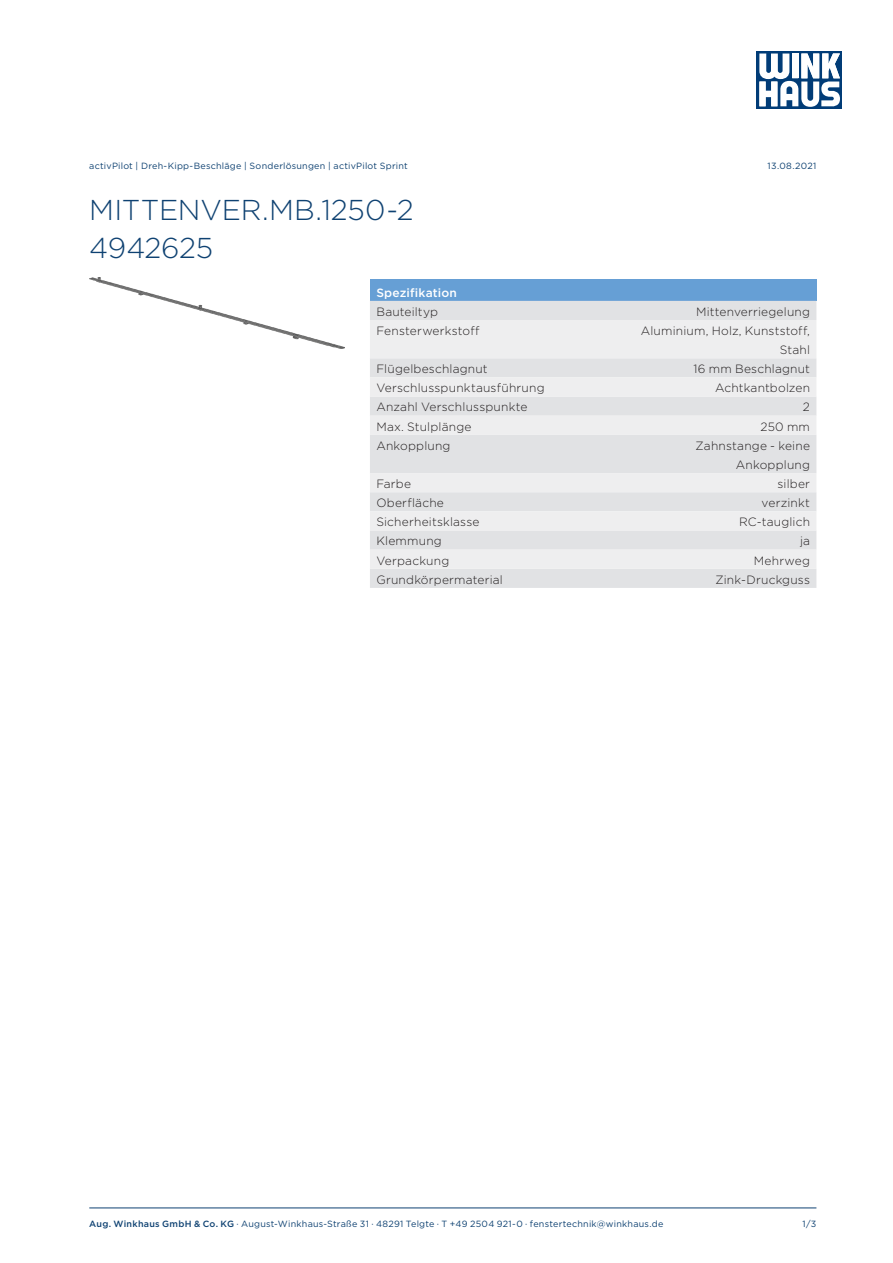
<style>
.page{position:relative;width:893px;height:1263px;background:#fff}
.page>*{position:absolute;margin:0;border:0;box-sizing:border-box;transform-origin:0 0}
.Headline{font:300 28.65px/38.2px "Gotham";letter-spacing:-.005em;color:#0f4272}
.Datenzelle_links{font:300 12px "Gotham";letter-spacing:.015em;color:#231f20}
.Datenzelle_rechts{font:300 12px/19.2px "Gotham";letter-spacing:.015em;color:#231f20;text-align:right}
.Headerzelle{font:500 12px "Gotham";letter-spacing:.015em;color:#fff}
.Fußzeile{font:9px "Gotham";letter-spacing:.025em;color:#0f4272}
.Kopfzeile{font:9px "Gotham";letter-spacing:.025em;color:#0f4272}
.s1{font-weight:500}
</style>
<div class="page">
<div style="left:757px;top:51px;width:85px;height:58px;background:#013c77"></div>
<svg style="left:759px;top:53px;width:81px;height:54px"></svg>
<hr style="left:89px;top:1208px;width:727px;height:1px;background:#0f4272">
<img style="left:89px;top:277px;width:255px;height:71px">
<div style="left:370px;top:280px;width:446px;height:21px;background:#669fd5"></div>
<div style="left:370px;top:301px;width:446px;height:287px;background:#e1e2e4"></div>
<svg style="left:370px;top:320px;width:446px;height:249px;background:#e8e8ea"></svg>
<p class="Kopfzeile" style="left:89px;top:160px;width:320px">activPilot | Dreh-Kipp-Beschläge | Sonderlösungen | activPilot Sprint</p>
<p class="Kopfzeile" style="left:768px;top:160px;width:50px">13.08.2021</p>
<p class="Headline" style="left:89px;top:190px;width:326px">MITTENVER.MB.1250-2<br>4942625</p>
<p class="Headerzelle" style="left:376px;top:284px;width:82px">Spezifikation</p>
<p class="Datenzelle_links" style="left:376px;top:304px;width:63px">Bauteiltyp</p>
<p class="Datenzelle_rechts" style="left:696px;top:302px;width:116px">Mittenverriegelung</p>
<p class="Datenzelle_links" style="left:376px;top:323px;width:105px">Fensterwerkstoff</p>
<p class="Datenzelle_rechts" style="left:641px;top:321px;width:171px">Aluminium, Holz, Kunststoff,<br>Stahl</p>
<p class="Datenzelle_links" style="left:376px;top:361px;width:113px">Flügelbeschlagnut</p>
<p class="Datenzelle_rechts" style="left:693px;top:359px;width:118px">16 mm Beschlagnut</p>
<p class="Datenzelle_links" style="left:376px;top:380px;width:170px">Verschlusspunktausführung</p>
<p class="Datenzelle_rechts" style="left:715px;top:378px;width:97px">Achtkantbolzen</p>
<p class="Datenzelle_links" style="left:376px;top:400px;width:153px">Anzahl Verschlusspunkte</p>
<p class="Datenzelle_rechts" style="left:803px;top:397px;width:9px">2</p>
<p class="Datenzelle_links" style="left:376px;top:419px;width:97px">Max. Stulplänge</p>
<p class="Datenzelle_rechts" style="left:760px;top:416px;width:51px">250 mm</p>
<p class="Datenzelle_links" style="left:376px;top:438px;width:76px">Ankopplung</p>
<p class="Datenzelle_rechts" style="left:695px;top:435px;width:116px">Zahnstange - keine<br>Ankopplung</p>
<p class="Datenzelle_links" style="left:376px;top:476px;width:36px">Farbe</p>
<p class="Datenzelle_rechts" style="left:778px;top:474px;width:34px">silber</p>
<p class="Datenzelle_links" style="left:376px;top:495px;width:69px">Oberfläche</p>
<p class="Datenzelle_rechts" style="left:761px;top:493px;width:50px">verzinkt</p>
<p class="Datenzelle_links" style="left:376px;top:514px;width:105px">Sicherheitsklasse</p>
<p class="Datenzelle_rechts" style="left:739px;top:512px;width:73px">RC-tauglich</p>
<p class="Datenzelle_links" style="left:376px;top:533px;width:67px">Klemmung</p>
<p class="Datenzelle_rechts" style="left:800px;top:531px;width:12px">ja</p>
<p class="Datenzelle_links" style="left:376px;top:553px;width:74px">Verpackung</p>
<p class="Datenzelle_rechts" style="left:754px;top:550px;width:58px">Mehrweg</p>
<p class="Datenzelle_links" style="left:376px;top:572px;width:128px">Grundkörpermaterial</p>
<p class="Datenzelle_rechts" style="left:715px;top:569px;width:96px">Zink-Druckguss</p>
<p class="Fußzeile" style="left:89px;top:1218px;width:576px"><span class="s1">Aug. Winkhaus GmbH &amp; Co. KG</span> ∙ August-Winkhaus-Straße 31 ∙ 48291 Telgte ∙ T +49 2504 921-0 ∙ fenstertechnik@winkhaus.de</p>
<p class="Fußzeile" style="left:803px;top:1218px;width:15px">1/3</p>
</div>
